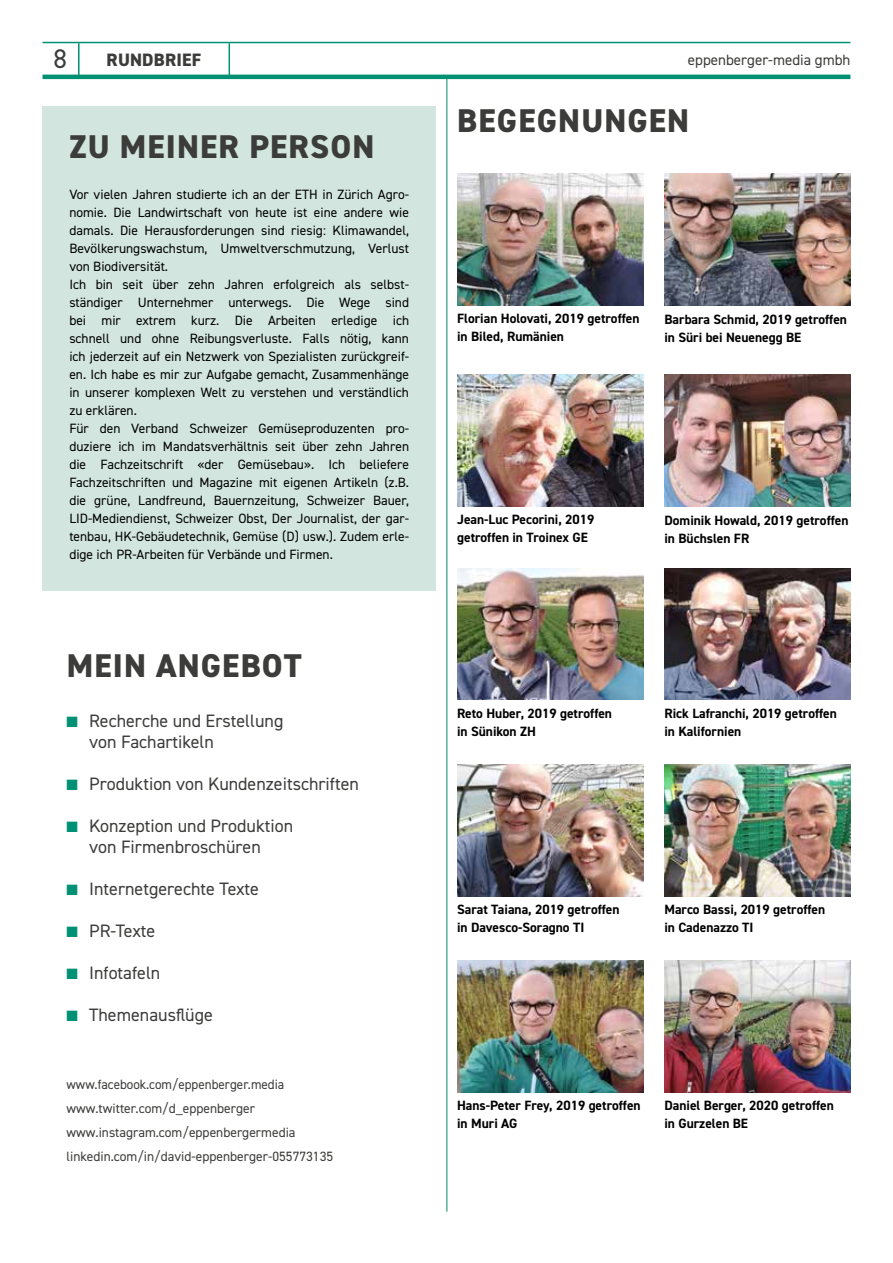
<style>
.page{position:relative;width:893px;height:1263px;background:#fff}
.page>*{position:absolute;margin:0;border:0;box-sizing:border-box;transform-origin:0 0}
.t1{font:800 33px "DIN2014";letter-spacing:.035em;color:#3c3c3b}
.t2{font:27px "DIN2014";color:#3c3c3b}
.t3{font:18px/21px "DIN2014";color:#3c3c3b}
.t4{font:800 18px "DIN2014";letter-spacing:.01em;color:#3c3c3b}
.t5{font:15px "DIN2014";color:#3c3c3b}
.t6{font:13.5px/18px "DIN2014";color:#000}
.t7{font:700 13.5px/18px "DIN2014";color:#000}
.t8{font:13.5px/24px "DIN2014";color:#3c3c3b}
.s1{color:#009074}
</style>
<div class="page">
<img style="left:457px;top:174px;width:186px;height:131px">
<img style="left:664px;top:174px;width:186px;height:131px">
<img style="left:457px;top:375px;width:186px;height:132px">
<img style="left:664px;top:375px;width:186px;height:132px">
<img style="left:457px;top:568px;width:186px;height:132px">
<img style="left:664px;top:568px;width:186px;height:132px">
<img style="left:457px;top:764px;width:186px;height:132px">
<img style="left:664px;top:764px;width:186px;height:132px">
<img style="left:457px;top:960px;width:186px;height:132px">
<img style="left:664px;top:960px;width:186px;height:132px">
<hr style="left:43px;top:42px;width:807px;height:1px;background:#009074">
<hr style="left:78px;top:43px;width:2px;height:34px;background:#009074">
<hr style="left:229px;top:43px;width:1px;height:34px;background:#009074">
<div style="left:43px;top:106px;width:393px;height:485px;background:#d2e6df"></div>
<hr style="left:43px;top:75px;width:807px;height:4px;background:#009074">
<hr style="left:446px;top:78px;width:1px;height:1134px;background:#008767">
<h2 class="t2" style="left:54px;top:42px;width:15px">8</h2>
<h3 class="t4" style="left:107px;top:48px;width:96px">RUNDBRIEF</h3>
<p class="t5" style="left:688px;top:50px;width:164px">eppenberger-media gmbh</p>
<h1 class="t1" style="left:69px;top:125px;width:306px">ZU MEINER PERSON</h1>
<p class="t6" style="left:69px;top:185px;width:341px">Vor vielen Jahren studierte ich an der ETH in Zürich Agro&shy;nomie. Die Landwirtschaft von heute ist eine andere wie damals. Die Herausforderungen sind riesig: Klimawandel, Bevölkerungswachstum, Umweltverschmutzung, Verlust von Biodiversität.<br>Ich bin seit über zehn Jahren erfolgreich als selbst&shy;ständiger Unternehmer unterwegs. Die Wege sind bei mir extrem kurz. Die Arbeiten erledige ich schnell und ohne Reibungsverluste. Falls nötig, kann ich jederzeit auf ein Netzwerk von Spezialisten zurückgreif&shy;en. Ich habe es mir zur Aufgabe gemacht, Zusammenhänge in unserer komplexen Welt zu verstehen und verständlich zu erklären.<br>Für den Verband Schweizer Gemüseproduzenten pro&shy;duziere ich im Mandatsverhältnis seit über zehn Jahren die Fachzeitschrift «der Gemüsebau». Ich beliefere Fachzeitschriften und Magazine mit eigenen Artikeln (z.B. die grüne, Landfreund, Bauernzeitung, Schweizer Bauer, LID-Mediendienst, Schweizer Obst, Der Journalist, der gar&shy;tenbau, HK-Gebäudetechnik, Gemüse (D) usw.). Zudem erle&shy;dige ich PR-Arbeiten für Verbände und Firmen.</p>
<h1 class="t1" style="left:67px;top:643px;width:236px">MEIN ANGEBOT</h1>
<h3 class="t3" style="left:89px;top:710px;width:196px;text-indent:-23px"><span class="s1">■</span> Recherche und Erstellung von Fachartikeln</h3>
<h3 class="t3" style="left:67px;top:773px;width:294px"><span class="s1">■</span> Produktion von Kundenzeitschriften</h3>
<h3 class="t3" style="left:67px;top:815px;width:228px;text-align:center"><span class="s1">■</span> Konzeption und Produktion von Firmenbroschüren</h3>
<h3 class="t3" style="left:67px;top:878px;width:194px"><span class="s1">■</span> Internetgerechte Texte</h3>
<h3 class="t3" style="left:67px;top:920px;width:90px"><span class="s1">■</span> PR-Texte</h3>
<h3 class="t3" style="left:67px;top:962px;width:95px"><span class="s1">■</span> Infotafeln</h3>
<h3 class="t3" style="left:67px;top:1004px;width:148px"><span class="s1">■</span> Themenausflüge</h3>
<p class="t8" style="left:67px;top:1072px;width:268px">www.facebook.com/eppenberger.media www.twitter.com/d_eppenberger www.instagram.com/eppenbergermedia linkedin.com/in/david-eppenberger-055773135</p>
<h1 class="t1" style="left:457px;top:99px;width:233px">BEGEGNUNGEN</h1>
<p class="t7" style="left:457px;top:309px;width:184px">Florian Holovati, 2019 getroffen in Biled, Rumänien</p>
<p class="t7" style="left:664px;top:310px;width:184px">Barbara Schmid, 2019 getroffen in Süri bei Neuenegg BE</p>
<p class="t7" style="left:457px;top:510px;width:139px">Jean-Luc Pecorini, 2019 getroffen in Troinex GE</p>
<p class="t7" style="left:664px;top:511px;width:186px">Dominik Howald, 2019 getroffen in Büchslen FR</p>
<p class="t7" style="left:457px;top:704px;width:156px">Reto Huber, 2019 getroffen in Sünikon ZH</p>
<p class="t7" style="left:664px;top:704px;width:174px">Rick Lafranchi, 2019 getroffen in Kalifornien</p>
<p class="t7" style="left:457px;top:900px;width:164px">Sarat Taiana, 2019 getroffen in Davesco-Soragno TI</p>
<p class="t7" style="left:664px;top:900px;width:162px">Marco Bassi, 2019 getroffen in Cadenazzo TI</p>
<p class="t7" style="left:457px;top:1096px;width:185px">Hans-Peter Frey, 2019 getroffen in Muri AG</p>
<p class="t7" style="left:664px;top:1096px;width:171px">Daniel Berger, 2020 getroffen in Gurzelen BE</p>
</div>
